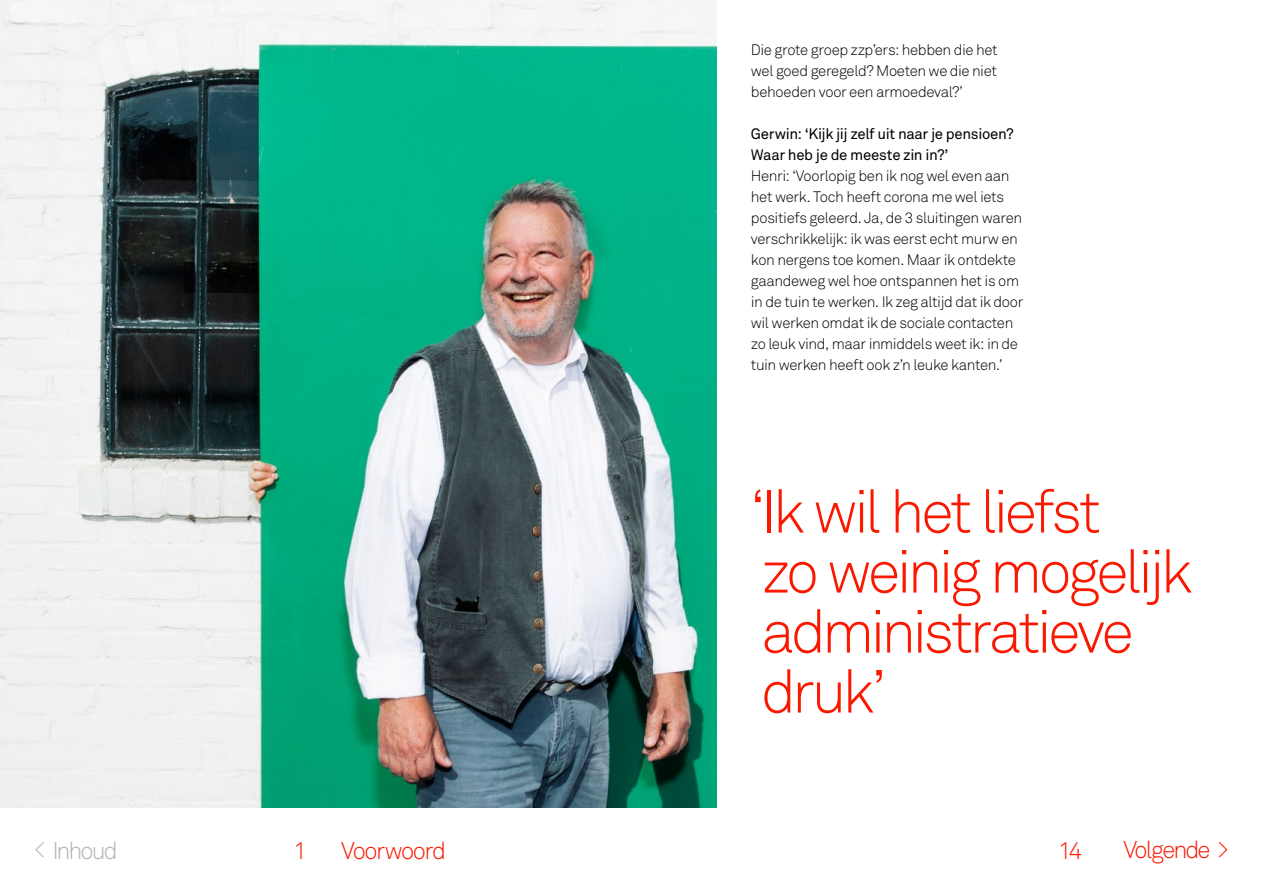
<style>
.page{position:relative;width:1263px;height:893px;background:#fff}
.page>*{position:absolute;margin:0;border:0;box-sizing:border-box;transform-origin:0 0}
.t1{font:300 60px/60px "Akkurat Pro";letter-spacing:-.065em;color:#fa1900}
.t2{font:300 24px "Akkurat Pro";letter-spacing:-.065em;color:#fa1900}
.t3{font:300 24px "Akkurat Pro";letter-spacing:-.08em;color:#b4b4b4}
.t4{font:300 15px/21px "Akkurat Pro";letter-spacing:-.025em;color:#000;text-align:justify}
.t5{font:15px/21px "Akkurat Pro";letter-spacing:-.02em;color:#000}
</style>
<div class="page">
<img style="left:0;top:0;width:717px;height:808px">
<p class="t4" style="left:751px;top:39px;width:248px">Die grote groep zzp’ers: hebben die het wel goed geregeld? Moeten we die niet behoeden voor een armoedeval?’</p>
<p class="t5" style="left:751px;top:123px;width:264px">Gerwin: ‘Kijk jij zelf uit naar je pensioen?<br>Waar heb je de meeste zin in?’</p>
<p class="t4" style="left:751px;top:165px;width:274px;text-align:left">Henri: ‘Voorlopig ben ik nog wel even aan het werk. Toch heeft corona me wel iets positiefs geleerd. Ja, de 3 sluitingen waren verschrikkelijk: ik was eerst echt murw en kon nergens toe komen. Maar ik ontdekte gaandeweg wel hoe ontspannen het is om in de tuin te werken. Ik zeg altijd dat ik door wil werken omdat ik de sociale contacten zo leuk vind, maar inmiddels weet ik: in de tuin werken heeft ook z’n leuke kanten.’</p>
<h1 class="t1" style="left:751px;top:482px;width:443px">‘Ik wil het liefst<br>zo weinig mogelijk administratieve druk’</h1>
<h2 class="t3" style="left:34px;top:836px;width:85px">&lt; Inhoud</h2>
<h2 class="t2" style="left:294px;top:836px;width:15px">1</h2>
<h2 class="t2" style="left:341px;top:836px;width:106px">Voorwoord</h2>
<h2 class="t2" style="left:1058px;top:836px;width:26px">14</h2>
<h2 class="t2" style="left:1123px;top:836px;width:107px">Volgende &gt;</h2>
</div>
